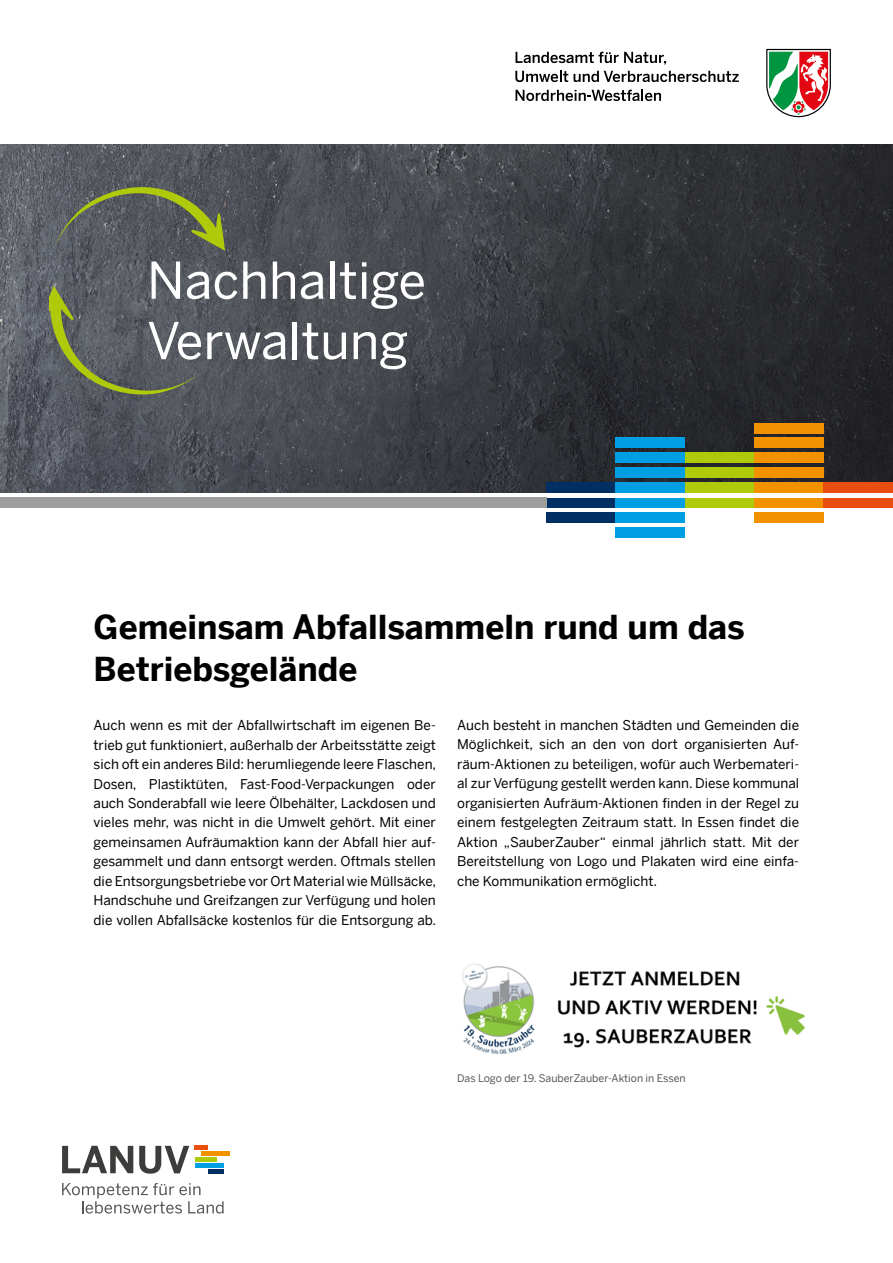
<style>
.page{position:relative;width:893px;height:1263px;background:#fff}
.page>*{position:absolute;margin:0;border:0;box-sizing:border-box;transform-origin:0 0}
.t1{font:50.25px/60.3px "Benton Sans";color:#fff}
.t2{font:700 33px/42px "Benton Sans";color:#000}
.t3{font:13.5px/19.5px "Benton Sans";color:#000;text-align:justify}
.t4{font:10.5px "Benton Sans";color:#575756}
</style>
<div class="page">
<svg style="left:62px;top:1146px;width:71px;height:27px"></svg>
<svg style="left:139px;top:1146px;width:50px;height:28px"></svg>
<hr style="left:208px;top:1169px;width:16px;height:4px;background:#003063">
<hr style="left:195px;top:1163px;width:29px;height:4px;background:#009fe3">
<hr style="left:201px;top:1152px;width:29px;height:4px;background:#f39200">
<hr style="left:195px;top:1146px;width:13px;height:4px;background:#e94e0f">
<div style="left:195px;top:1157px;width:21px;height:5px;background:#afca0b"></div>
<svg style="left:62px;top:1183px;width:162px;height:30px"></svg>
<svg style="left:766px;top:49px;width:65px;height:68px"></svg>
<svg style="left:515px;top:52px;width:151px;height:13px"></svg>
<svg style="left:515px;top:71px;width:224px;height:11px"></svg>
<svg style="left:515px;top:90px;width:146px;height:11px"></svg>
<img style="left:0;top:145px;width:893px;height:348px">
<div style="left:616px;top:438px;width:69px;height:10px;background:#009fe3"></div>
<div style="left:616px;top:527px;width:69px;height:11px;background:#009fe3"></div>
<div style="left:546px;top:497px;width:70px;height:11px;background:#003063"></div>
<div style="left:546px;top:512px;width:70px;height:11px;background:#003063"></div>
<div style="left:546px;top:482px;width:70px;height:11px;background:#003063"></div>
<div style="left:616px;top:512px;width:69px;height:11px;background:#009fe3"></div>
<div style="left:616px;top:497px;width:69px;height:11px;background:#009fe3"></div>
<div style="left:616px;top:482px;width:69px;height:11px;background:#009fe3"></div>
<div style="left:616px;top:467px;width:69px;height:11px;background:#009fe3"></div>
<div style="left:616px;top:452px;width:69px;height:11px;background:#009fe3"></div>
<div style="left:685px;top:467px;width:69px;height:11px;background:#afca0b"></div>
<div style="left:685px;top:482px;width:69px;height:11px;background:#afca0b"></div>
<div style="left:685px;top:497px;width:69px;height:11px;background:#afca0b"></div>
<div style="left:685px;top:452px;width:69px;height:11px;background:#afca0b"></div>
<div style="left:754px;top:423px;width:70px;height:10px;background:#f39200"></div>
<div style="left:754px;top:512px;width:70px;height:11px;background:#f39200"></div>
<div style="left:754px;top:497px;width:70px;height:11px;background:#f39200"></div>
<div style="left:754px;top:482px;width:70px;height:11px;background:#f39200"></div>
<div style="left:754px;top:467px;width:70px;height:11px;background:#f39200"></div>
<div style="left:754px;top:452px;width:70px;height:11px;background:#f39200"></div>
<div style="left:754px;top:438px;width:70px;height:10px;background:#f39200"></div>
<div style="left:824px;top:482px;width:69px;height:11px;background:#e94e0f"></div>
<div style="left:824px;top:497px;width:69px;height:11px;background:#e94e0f"></div>
<div style="left:0;top:497px;width:546px;height:11px;background:#9d9d9c"></div>
<svg style="left:50px;top:286px;width:150px;height:108px;background:#60655c"></svg>
<svg style="left:55px;top:187px;width:170px;height:64px;background:#626854"></svg>
<img style="left:462px;top:964px;width:343px;height:90px">
<h1 class="t1" style="left:147px;top:250px;width:281px">Nachhaltige<br>Verwaltung</h1>
<h2 class="t2" style="left:94px;top:606px;width:653px">Gemeinsam Abfallsammeln rund um das<br>Betriebsgelände</h2>
<p class="t3" style="left:94px;top:715px;width:344px">Auch wenn es mit der Abfallwirtschaft im eigenen Be&shy;trieb gut funktioniert, außerhalb der Arbeitsstätte zeigt sich oft ein anderes Bild: herumliegende leere Flaschen, Dosen, Plastiktüten, Fast-Food-Verpackungen oder auch Sonderabfall wie leere Ölbehälter, Lackdosen und vieles mehr, was nicht in die Umwelt gehört. Mit einer gemeinsamen Aufräumaktion kann der Abfall hier auf&shy;gesammelt und dann entsorgt werden. Oftmals stellen die Entsorgungsbetriebe vor Ort Material wie Müllsäcke, Handschuhe und Greifzangen zur Verfügung und holen die vollen Abfallsäcke kostenlos für die Entsorgung ab.</p>
<p class="t3" style="left:457px;top:715px;width:344px">Auch besteht in manchen Städten und Gemeinden die Möglichkeit, sich an den von dort organisierten Auf&shy;räum-Aktionen zu beteiligen, wofür auch Werbemateri&shy;al zur Verfügung gestellt werden kann. Diese kommunal organisierten Aufräum-Aktionen finden in der Regel zu einem festgelegten Zeitraum statt. In Essen findet die Aktion „SauberZauber“ einmal jährlich statt. Mit der Bereitstellung von Logo und Plakaten wird eine einfa&shy;che Kommunikation ermöglicht.</p>
<p class="t4" style="left:457px;top:1072px;width:230px">Das Logo der 19. SauberZauber-Aktion in Essen</p>
</div>
